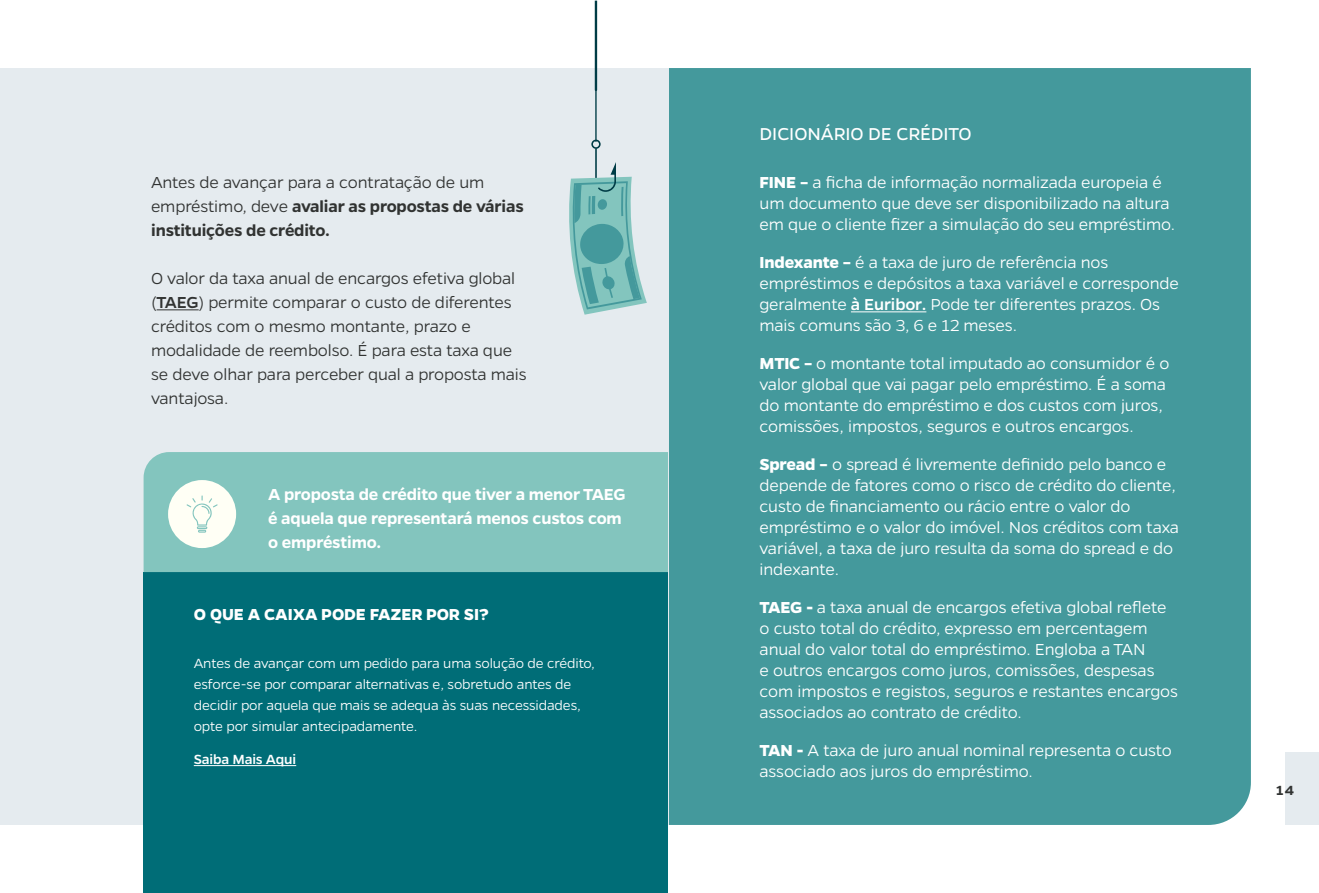
<style>
.page{position:relative;width:1319px;height:893px;background:#fff}
.page>*{position:absolute;margin:0;border:0;box-sizing:border-box;transform-origin:0 0}
.t1{font:19.5px "Gentona";letter-spacing:-.005em;color:#fff}
.t2{font:300 18px/21px "Gentona";letter-spacing:-.01em;color:#fff}
.t3{font:300 18px/24px "Gentona";letter-spacing:-.01em;color:#313332}
.t4{font:600 18px/24px "Gentona";letter-spacing:-.01em;color:#fff}
.t5{font:700 18px "Gentona";letter-spacing:-.005em;color:#fff}
.t6{font:300 15px/21px "Gentona";letter-spacing:-.01em;color:#fff}
.t7{font:500 15px "Gentona";letter-spacing:-.01em;color:#fff}
.t8{font:600 15px "Gentona";color:#313332}
.s1{font-weight:600}
.s2{font-weight:500}
.s3{font-weight:700}
</style>
<div class="page">
<div style="left:1284px;top:753px;width:34px;height:72px;background:#e5ebef"></div>
<div style="left:668px;top:68px;width:582px;height:757px;background:#44999c"></div>
<div style="left:0;top:68px;width:668px;height:757px;background:#e5ebef"></div>
<div style="left:143px;top:572px;width:525px;height:321px;background:#006d77"></div>
<div style="left:143px;top:452px;width:525px;height:120px;background:#83c5be"></div>
<hr style="left:156px;top:309px;width:43px;height:1px;background:#313332">
<hr style="left:850px;top:311px;width:76px;height:1px;background:#fff">
<hr style="left:194px;top:765px;width:102px;height:1px;background:#fff">
<svg style="left:569px;top:1px;width:77px;height:314px"></svg>
<div style="left:168px;top:480px;width:68px;height:68px;background:#fffff5;border-radius:50%"></div>
<svg style="left:186px;top:495px;width:31px;height:38px"></svg>
<p class="t3" style="left:151px;top:170px;width:374px">Antes de avançar para a contratação de um empréstimo, deve <span class="s1">avaliar as propostas de várias instituições de crédito.</span></p>
<p class="t3" style="left:151px;top:266px;width:377px">O valor da taxa anual de encargos efetiva global (<span class="s2">TAEG</span>) permite comparar o custo de diferentes créditos com o mesmo montante, prazo e modalidade de reembolso. É para esta taxa que se deve olhar para perceber qual a proposta mais vantajosa.</p>
<p class="t4" style="left:268px;top:482px;width:359px">A proposta de crédito que tiver a menor TAEG é aquela que representará menos custos com o empréstimo.</p>
<p class="t5" style="left:194px;top:604px;width:296px">O QUE A CAIXA PODE FAZER POR SI?</p>
<p class="t6" style="left:194px;top:653px;width:402px">Antes de avançar com um pedido para uma solução de crédito, esforce-se por comparar alternativas e, sobretudo antes de decidir por aquela que mais se adequa às suas necessidades, opte por simular antecipadamente.</p>
<p class="t7" style="left:194px;top:751px;width:104px">Saiba Mais Aqui</p>
<p class="t1" style="left:759px;top:123px;width:213px">DICIONÁRIO DE CRÉDITO</p>
<p class="t2" style="left:759px;top:172px;width:417px"><span class="s3">FINE –</span> a ficha de informação normalizada europeia é um documento que deve ser disponibilizado na altura em que o cliente fizer a simulação do seu empréstimo.</p>
<p class="t2" style="left:759px;top:252px;width:421px"><span class="s3">Indexante –</span> é a taxa de juro de referência nos empréstimos e depósitos a taxa variável e corresponde geralmente <span class="s2">à Euribor.</span> Pode ter diferentes prazos. Os mais comuns são 3, 6 e 12 meses.</p>
<p class="t2" style="left:759px;top:353px;width:411px"><span class="s3">MTIC –</span> o montante total imputado ao consumidor é o valor global que vai pagar pelo empréstimo. É a soma do montante do empréstimo e dos custos com juros, comissões, impostos, seguros e outros encargos.</p>
<p class="t2" style="left:759px;top:454px;width:421px"><span class="s3">Spread –</span> o spread é livremente definido pelo banco e depende de fatores como o risco de crédito do cliente, custo de financiamento ou rácio entre o valor do empréstimo e o valor do imóvel. Nos créditos com taxa variável, a taxa de juro resulta da soma do spread e do indexante.</p>
<p class="t2" style="left:759px;top:597px;width:420px"><span class="s3">TAEG -</span> a taxa anual de encargos efetiva global reflete o custo total do crédito, expresso em percentagem anual do valor total do empréstimo. Engloba a TAN<br>e outros encargos como juros, comissões, despesas com impostos e registos, seguros e restantes encargos associados ao contrato de crédito.</p>
<p class="t2" style="left:759px;top:740px;width:414px"><span class="s3">TAN -</span> A taxa de juro anual nominal representa o custo associado aos juros do empréstimo.</p>
<p class="t8" style="left:1275px;top:781px;width:19px">14</p>
</div>
